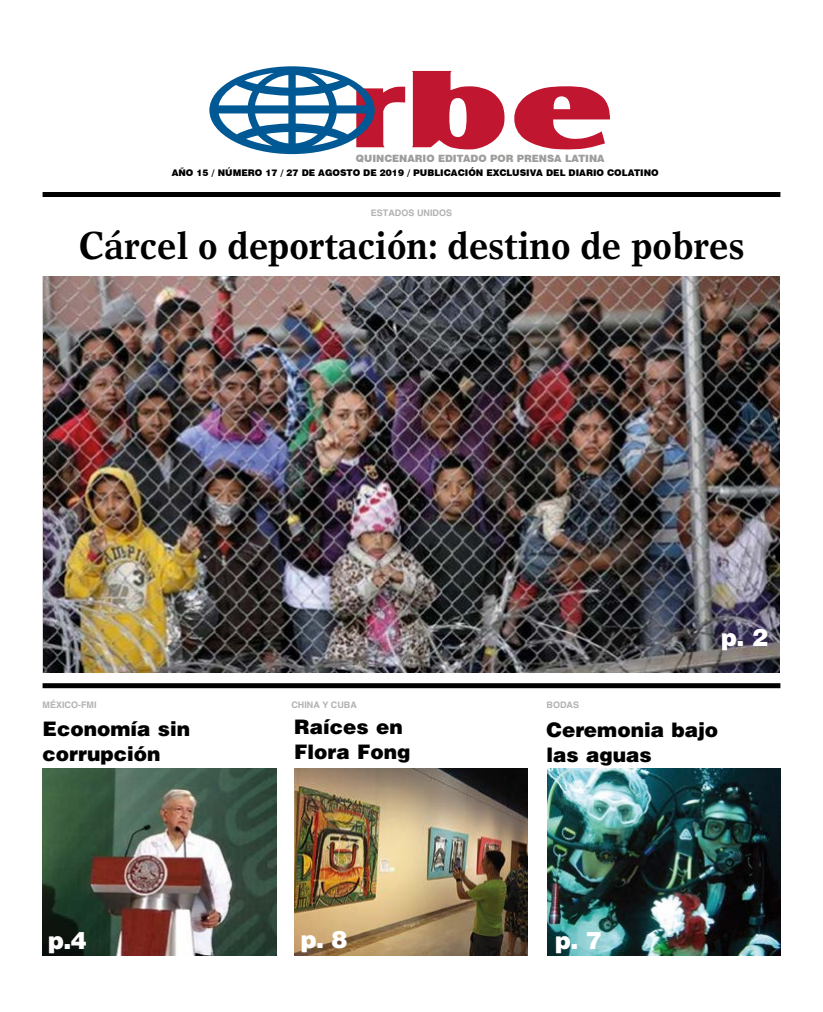
<style>
.page{position:relative;width:823px;height:1012px;background:#fff}
.page>*{position:absolute;margin:0;border:0;box-sizing:border-box;transform-origin:0 0}
.t1{font:700 39px "Times Europa LT Std";color:#000;scale:.9 1}
.t2{font:900 24px "Helvetica LT Std";color:#fff}
.t3{font:900 20px/25px "Helvetica LT Std";color:#000}
.t4{font:900 10.1px "Swiss 721 BT";color:#9d9d9c}
.t5{font:900 9.2px "Swiss 721 BT";color:#000}
.t6{font:700 9px "Helvetica LT Std";color:#b3b2b2}
</style>
<div class="page">
<div style="left:43px;top:192px;width:737px;height:5px;background:#000"></div>
<div style="left:43px;top:683px;width:737px;height:5px;background:#000"></div>
<img style="left:43px;top:768px;width:233px;height:187px">
<img style="left:547px;top:768px;width:233px;height:187px">
<img style="left:294px;top:768px;width:233px;height:187px">
<img style="left:43px;top:276px;width:736px;height:396px">
<svg style="left:209px;top:66px;width:401px;height:88px"></svg>
<p class="t4" style="left:355px;top:152px;width:250px">QUINCENARIO EDITADO POR PRENSA LATINA</p>
<p class="t5" style="left:172px;top:167px;width:488px">AÑO 15 / NÚMERO 17 / 27 DE AGOSTO DE 2019 / PUBLICACIÓN EXCLUSIVA DEL DIARIO COLATINO</p>
<p class="t6" style="left:371px;top:207px;width:83px">ESTADOS UNIDOS</p>
<h1 class="t1" style="left:79px;top:222px;width:740px">Cárcel o deportación: destino de pobres</h1>
<p class="t6" style="left:43px;top:699px;width:55px">MÉXICO-FMI</p>
<p class="t6" style="left:291px;top:699px;width:67px">CHINA Y CUBA</p>
<p class="t6" style="left:546px;top:699px;width:34px">BODAS</p>
<h2 class="t2" style="left:720px;top:622px;width:48px">p. 2</h2>
<h3 class="t3" style="left:294px;top:714px;width:118px">Raíces en<br>Flora Fong</h3>
<h3 class="t3" style="left:43px;top:716px;width:149px">Economía sin corrupción</h3>
<h3 class="t3" style="left:546px;top:717px;width:173px">Ceremonia bajo las aguas</h3>
<h2 class="t2" style="left:48px;top:924px;width:40px">p.4</h2>
<h2 class="t2" style="left:300px;top:924px;width:48px">p. 8</h2>
<h2 class="t2" style="left:555px;top:924px;width:48px">p. 7</h2>
</div>
